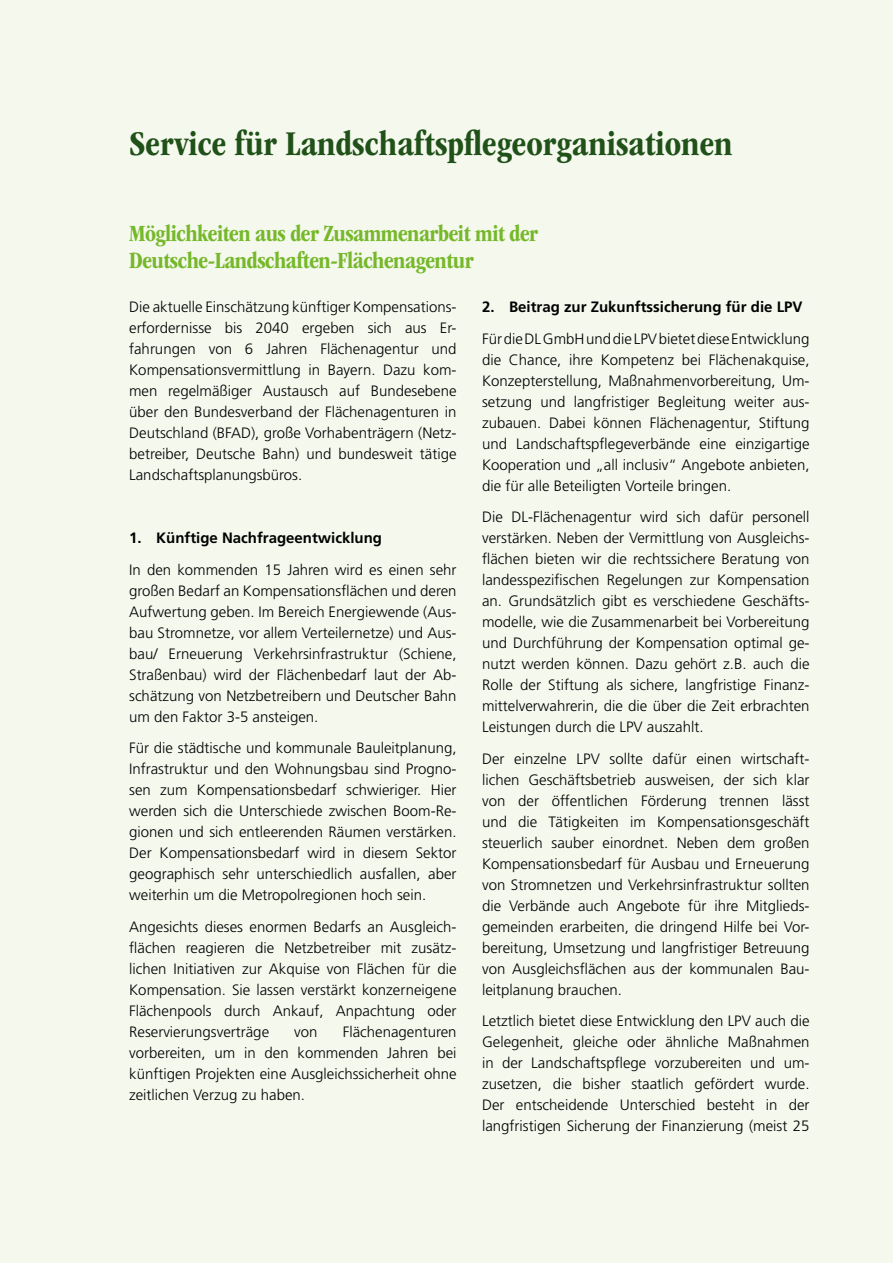
<style>
.page{position:relative;width:893px;height:1263px;background:#f4f8ed}
.page>*{position:absolute;margin:0;border:0;box-sizing:border-box;transform-origin:0 0}
.t1{font:700 condensed 36px "ITC Garamond Std";color:#205118}
.H3{font:700 condensed 24px/27px "ITC Garamond Std";letter-spacing:-.02em;color:#76b82a}
.LT_2-Sp{font:300 15px/21px "Frutiger LT Std";color:#000;text-align:justify}
.t2{font:700 15px "Frutiger LT Std";color:#000}
</style>
<div class="page">
<h1 class="t1" style="left:129px;top:123px;width:605px">Service für Landschaftspflegeorganisationen</h1>
<h1 class="H3" style="left:129px;top:220px;width:411px">Möglichkeiten aus der Zusammenarbeit mit der<br>Deutsche-Landschaften-Flächenagentur</h1>
<p class="LT_2-Sp" style="left:129px;top:297px;width:329px">Die aktuelle Einschätzung künftiger Kompensations&shy;erfordernisse bis 2040 ergeben sich aus Er&shy;fahrungen von 6 Jahren Flächenagentur und Kompensationsvermittlung in Bayern. Dazu kom&shy;men regelmäßiger Austausch auf Bundesebene über den Bundesverband der Flächenagenturen in Deutschland (BFAD), große Vorhabenträgern (Netz&shy;betreiber, Deutsche Bahn) und bundesweit tätige Landschaftsplanungsbüros.</p>
<p class="t2" style="left:482px;top:298px;width:322px">2. Beitrag zur Zukunftssicherung für die LPV</p>
<p class="LT_2-Sp" style="left:482px;top:328px;width:329px">Für die DL GmbH und die LPV bietet diese Entwicklung die Chance, ihre Kompetenz bei Flächenakquise, Konzepterstellung, Maßnahmenvorbereitung, Um&shy;setzung und langfristiger Begleitung weiter aus&shy;zubauen. Dabei können Flächenagentur, Stiftung und Landschaftspflegeverbände eine einzigartige Kooperation und „all inclusiv“ Angebote anbieten, die für alle Beteiligten Vorteile bringen.</p>
<p class="LT_2-Sp" style="left:482px;top:507px;width:329px">Die DL-Flächenagentur wird sich dafür personell verstärken. Neben der Vermittlung von Ausgleichs&shy;flächen bieten wir die rechtssichere Beratung von landesspezifischen Regelungen zur Kompensation an. Grundsätzlich gibt es verschiedene Geschäfts&shy;modelle, wie die Zusammenarbeit bei Vorbereitung und Durchführung der Kompensation optimal ge&shy;nutzt werden können. Dazu gehört z.B. auch die Rolle der Stiftung als sichere, langfristige Finanz&shy;mittelverwahrerin, die die über die Zeit erbrachten Leistungen durch die LPV auszahlt.</p>
<p class="LT_2-Sp" style="left:482px;top:748px;width:329px">Der einzelne LPV sollte dafür einen wirtschaft&shy;lichen Geschäftsbetrieb ausweisen, der sich klar von der öffentlichen Förderung trennen lässt und die Tätigkeiten im Kompensationsgeschäft steuerlich sauber einordnet. Neben dem großen Kompensationsbedarf für Ausbau und Erneuerung von Stromnetzen und Verkehrsinfrastruktur sollten die Verbände auch Angebote für ihre Mitglieds&shy;gemeinden erarbeiten, die dringend Hilfe bei Vor&shy;bereitung, Umsetzung und langfristiger Betreuung von Ausgleichsflächen aus der kommunalen Bau&shy;leitplanung brauchen.</p>
<p class="LT_2-Sp" style="left:482px;top:1011px;width:329px">Letztlich bietet diese Entwicklung den LPV auch die Gelegenheit, gleiche oder ähnliche Maßnahmen in der Landschaftspflege vorzubereiten und um&shy;zusetzen, die bisher staatlich gefördert wurde.<br>Der entscheidende Unterschied besteht in der langfristigen Sicherung der Finanzierung (meist 25</p>
<p class="t2" style="left:129px;top:529px;width:254px">1. Künftige Nachfrageentwicklung</p>
<p class="LT_2-Sp" style="left:129px;top:559px;width:329px">In den kommenden 15 Jahren wird es einen sehr großen Bedarf an Kompensationsflächen und deren Aufwertung geben. Im Bereich Energiewende (Aus&shy;bau Stromnetze, vor allem Verteilernetze) und Aus&shy;bau/ Erneuerung Verkehrsinfrastruktur (Schiene, Straßenbau) wird der Flächenbedarf laut der Ab&shy;schätzung von Netzbetreibern und Deutscher Bahn um den Faktor 3-5 ansteigen.</p>
<p class="LT_2-Sp" style="left:129px;top:738px;width:329px">Für die städtische und kommunale Bauleitplanung, Infrastruktur und den Wohnungsbau sind Progno&shy;sen zum Kompensationsbedarf schwieriger. Hier werden sich die Unterschiede zwischen Boom-Re&shy;gionen und sich entleerenden Räumen verstärken.<br>Der Kompensationsbedarf wird in diesem Sektor geographisch sehr unterschiedlich ausfallen, aber weiterhin um die Metropolregionen hoch sein.</p>
<p class="LT_2-Sp" style="left:129px;top:916px;width:329px">Angesichts dieses enormen Bedarfs an Ausgleich&shy;flächen reagieren die Netzbetreiber mit zusätz&shy;lichen Initiativen zur Akquise von Flächen für die Kompensation. Sie lassen verstärkt konzerneigene Flächenpools durch Ankauf, Anpachtung oder Reservierungsverträge</p>
<p class="LT_2-Sp" style="left:129px;top:1021px;width:329px;text-indent:213px">Flächenagenturen vorbereiten, um in den kommenden Jahren bei künftigen Projekten eine Ausgleichssicherheit ohne zeitlichen Verzug zu haben.</p>
<p class="LT_2-Sp" style="left:294px;top:1021px;width:25px">von</p>
</div>
